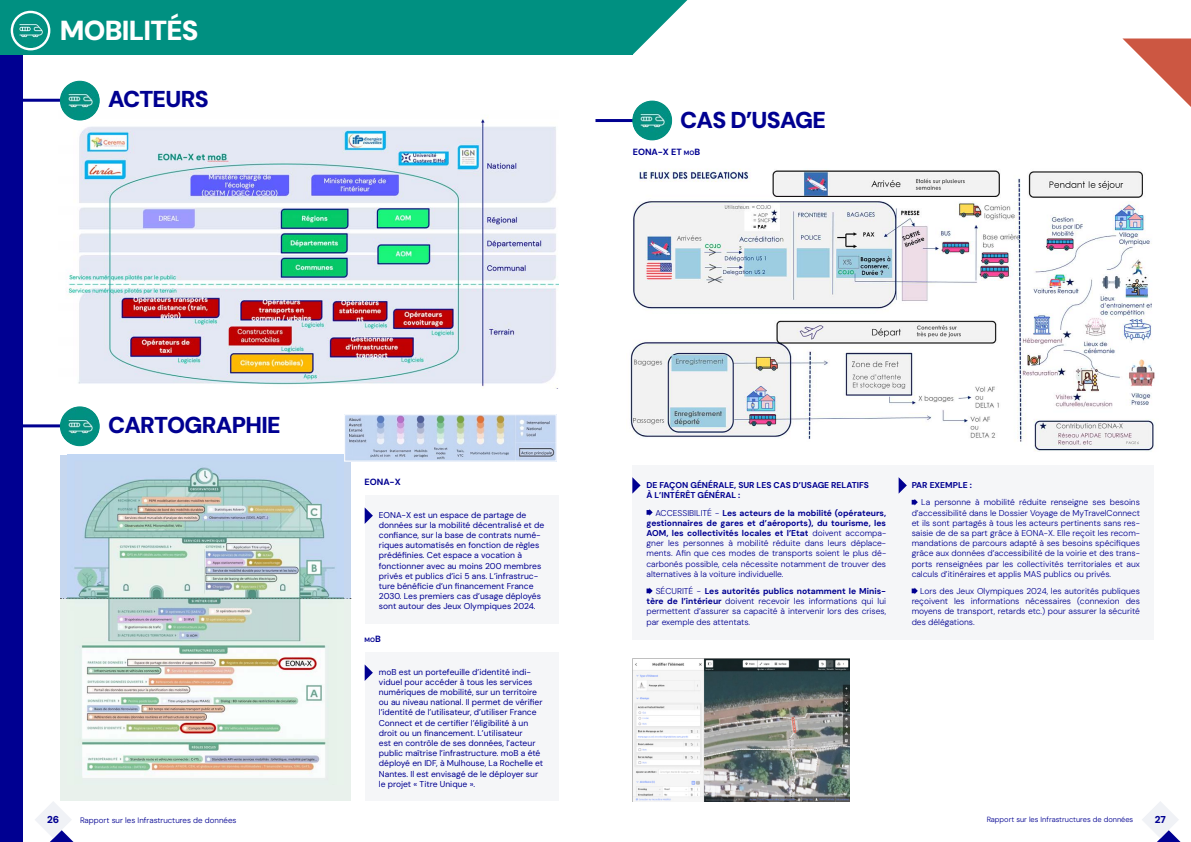
<style>
.page{position:relative;width:1191px;height:842px;background:#fff}
.page>*{position:absolute;margin:0;border:0;box-sizing:border-box;transform-origin:0 0}
.t1{font:900 27.5px "DM Sans 18 pt";letter-spacing:-.03em;color:#fff}
.t2{font:900 23px "DM Sans 18 pt";letter-spacing:-.03em;color:#000091}
.t3{font:900 10px "DM Sans";color:#000091}
.t4{font:700 9px "DM Sans";color:#000091}
.t5{font:300 8.5px/10.2px "DM Sans";color:#000091;text-align:justify}
.t6{font:8.5px/10.2px "DM Sans";color:#000091}
.t7{font:700 8.5px/10.2px "DM Sans";color:#000091}
.t8{font:300 8px "DM Sans";color:#000091}
.t9{font:300 7.5px "DM Sans";color:#000091}
.t10{font:700 6.3px "DM Sans";color:#000091}
.s1{font-size:6.3px}
.s2{font-size:9px}
.s3{font-weight:700}
</style>
<div class="page">
<img style="left:67px;top:117px;width:491px;height:271px">
<hr style="left:0;top:99px;width:73px;height:3px;background:#000091">
<div style="left:0;top:0;width:23px;height:842px;background:#000091"></div>
<img style="left:61px;top:81px;width:38px;height:39px">
<div style="left:60px;top:81px;width:40px;height:39px;border:1px solid #009081;border-radius:50%"></div>
<hr style="left:0;top:424px;width:73px;height:3px;background:#000091">
<div style="left:0;top:0;width:632px;height:54px;background:#009081"></div>
<img style="left:12px;top:12px;width:37px;height:37px;border-radius:19px">
<div style="left:11px;top:11px;width:39px;height:39px;border:2px solid #fff;border-radius:50%"></div>
<img style="left:61px;top:408px;width:37px;height:37px">
<div style="left:60px;top:406px;width:40px;height:40px;border:1px solid #009081;border-radius:50%"></div>
<div style="left:60px;top:455px;width:290px;height:144px;background:#c6d7ef"></div>
<div style="left:60px;top:599px;width:290px;height:202px;background:#e9f1ec"></div>
<img style="left:67px;top:467px;width:276px;height:311px">
<svg style="left:60px;top:598px;width:291px;height:1px"></svg>
<img style="left:346px;top:416px;width:208px;height:43px">
<div style="left:344px;top:414px;width:212px;height:47px;border:1px solid #fff"></div>
<div style="left:365px;top:495px;width:193px;height:129px;background:#f5f6f8"></div>
<svg style="left:365px;top:508px;width:8px;height:16px"></svg>
<div style="left:365px;top:652px;width:193px;height:149px;background:#f5f6f8"></div>
<svg style="left:365px;top:665px;width:8px;height:16px"></svg>
<svg style="left:578px;top:0;width:109px;height:55px"></svg>
<hr style="left:595px;top:119px;width:50px;height:3px;background:#000091">
<img style="left:634px;top:101px;width:37px;height:39px">
<div style="left:632px;top:101px;width:40px;height:39px;border:1px solid #009081;border-radius:50%"></div>
<img style="left:630px;top:169px;width:525px;height:283px">
<img style="left:633px;top:658px;width:216px;height:143px">
<svg style="left:1123px;top:39px;width:68px;height:68px"></svg>
<div style="left:632px;top:465px;width:522px;height:174px;background:#f5f6f8"></div>
<svg style="left:646px;top:509px;width:6px;height:7px"></svg>
<svg style="left:646px;top:588px;width:6px;height:6px"></svg>
<svg style="left:911px;top:588px;width:6px;height:6px"></svg>
<svg style="left:632px;top:477px;width:8px;height:17px"></svg>
<svg style="left:898px;top:477px;width:19px;height:28px"></svg>
<svg style="left:35px;top:801px;width:39px;height:41px"></svg>
<svg style="left:1142px;top:801px;width:39px;height:41px"></svg>
<h1 class="t1" style="left:60px;top:12px;width:140px">MOBILITÉS</h1>
<h2 class="t2" style="left:108px;top:85px;width:102px">ACTEURS</h2>
<h2 class="t2" style="left:680px;top:105px;width:147px">CAS D’USAGE</h2>
<p class="t4" style="left:633px;top:146px;width:69px">EONA-X ET <span class="s1">MO</span>B</p>
<h2 class="t2" style="left:108px;top:410px;width:174px">CARTOGRAPHIE</h2>
<p class="t4" style="left:364px;top:476px;width:38px">EONA-X</p>
<p class="t6" style="left:379px;top:509px;width:167px">EONA-X est un espace de partage de données sur la mobilité décentralisé et de confiance, sur la base de contrats numé&shy;riques automatisés en fonction de règles prédéfinies. Cet espace a vocation à fonctionner avec au moins 200 membres privés et publics d’ici 5 ans. L’infrastruc&shy;ture bénéficie d’un financement France 2030. Les premiers cas d’usage déployés sont autour des Jeux Olympiques 2024.</p>
<p class="t10" style="left:364px;top:636px;width:18px">MO<span class="s2">B</span></p>
<p class="t6" style="left:379px;top:666px;width:166px">moB est un portefeuille d’identité indi&shy;viduel pour accéder à tous les services numériques de mobilité, sur un territoire ou au niveau national. Il permet de vérifier l’identité de l’utilisateur, d’utiliser France Connect et de certifier l’éligibilité à un droit ou un financement. L’utilisateur<br>est en contrôle de ses données, l’acteur public maîtrise l’infrastructure. moB a été déployé en IDF, à Mulhouse, La Rochelle et Nantes. Il est envisagé de le déployer sur le projet « Titre Unique ».</p>
<p class="t7" style="left:646px;top:480px;width:224px">DE FAÇON GÉNÉRALE, SUR LES CAS D’USAGE RELATIFS<br>À L’INTÉRÊT GÉNÉRAL :</p>
<p class="t5" style="left:646px;top:507px;width:241px;text-indent:9px">ACCESSIBILITÉ - <span class="s3">Les acteurs de la mobilité (opérateurs, gestionnaires de gares et d’aéroports), du tourisme, les AOM, les collectivités locales et l’Etat</span> doivent accompa&shy;gner les personnes à mobilité réduite dans leurs déplace&shy;ments. Afin que ces modes de transports soient le plus dé&shy;carbonés possible, cela nécessite notamment de trouver des alternatives à la voiture individuelle.</p>
<p class="t5" style="left:646px;top:586px;width:241px;text-indent:9px">SÉCURITÉ - <span class="s3">Les autorités publics notamment le Minis&shy;tère de l’intérieur</span> doivent recevoir les informations qui lui permettent d’assurer sa capacité à intervenir lors des crises, par exemple des attentats.</p>
<p class="t7" style="left:911px;top:480px;width:62px">PAR EXEMPLE :</p>
<p class="t5" style="left:911px;top:497px;width:230px;text-indent:10px">La personne à mobilité réduite renseigne ses besoins d’accessibilité dans le Dossier Voyage de MyTravelConnect et ils sont partagés à tous les acteurs pertinents sans res&shy;saisie de de sa part grâce à EONA-X. Elle reçoit les recom&shy;mandations de parcours adapté à ses besoins spécifiques grâce aux données d’accessibilité de la voirie et des trans&shy;ports renseignées par les collectivités territoriales et aux calculs d’itinéraires et applis MAS publics ou privés.</p>
<p class="t5" style="left:911px;top:586px;width:230px;text-indent:8px">Lors des Jeux Olympiques 2024, les autorités publiques reçoivent les informations nécessaires (connexion des moyens de transport, retards etc.) pour assurer la sécurité des délégations.</p>
<p class="t3" style="left:47px;top:813px;width:14px">26</p>
<p class="t8" style="left:80px;top:815px;width:158px">Rapport sur les Infrastructures de données</p>
<p class="t9" style="left:986px;top:815px;width:148px">Rapport sur les Infrastructures de données</p>
<p class="t3" style="left:1154px;top:813px;width:13px">27</p>
</div>
